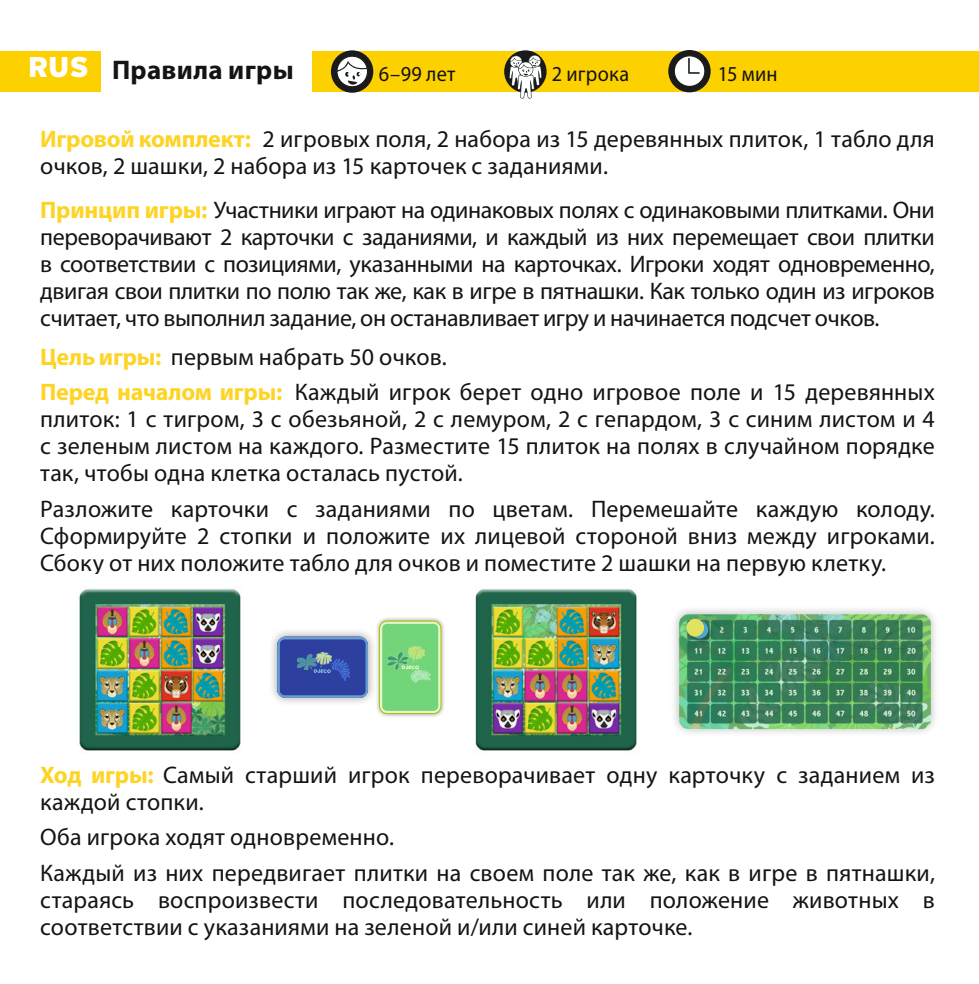
<style>
.page{position:relative;width:979px;height:984px;background:#fff}
.page>*{position:absolute;margin:0;border:0;box-sizing:border-box;transform-origin:0 0}
.t1{font:900 28.5px "Interstate";color:#fff}
.t2{font:700 27px "Myriad Pro";letter-spacing:.01em;color:#131413}
.texte_courant{font:24px/27px "Myriad Pro";letter-spacing:.01em;color:#131413;text-align:justify}
.age_joueurs_durée{font:21.3px "Myriad Pro";letter-spacing:.015em;color:#131413;scale:.95 1}
.s1{font-weight:700;color:#fed424}
</style>
<div class="page">
<div style="left:0;top:51px;width:101px;height:41px;background:#fdd000"></div>
<div style="left:312px;top:51px;width:667px;height:41px;background:#fdd000"></div>
<img style="left:79px;top:589px;width:162px;height:162px">
<div style="left:376px;top:617px;width:69px;height:101px;background:#131413;opacity:.4"></div>
<svg style="left:379px;top:621px;width:62px;height:92px"></svg>
<div style="left:379px;top:621px;width:62px;height:93px;border:1px solid #aec700;border-radius:8px"></div>
<img style="left:475px;top:589px;width:162px;height:162px">
<div style="left:331px;top:50px;width:42px;height:43px;background:#1a1a1a;border-radius:50%"></div>
<svg style="left:336px;top:56px;width:32px;height:31px"></svg>
<svg style="left:504px;top:50px;width:43px;height:43px"></svg>
<svg style="left:509px;top:55px;width:33px;height:44px"></svg>
<div style="left:668px;top:50px;width:43px;height:42px;background:#1a1a1a;border-radius:50%"></div>
<svg style="left:674px;top:55px;width:31px;height:32px"></svg>
<div style="left:670px;top:605px;width:270px;height:132px;background:#f9f9f9"></div>
<img style="left:675px;top:610px;width:259px;height:122px">
<div style="left:689px;top:620px;width:26px;height:26px;background:#0b242a;opacity:.47"></div>
<div style="left:682px;top:615px;width:26px;height:26px;background:#0b242a;opacity:.2"></div>
<div style="left:686px;top:619px;width:18px;height:18px;background:#e1e25e;border-radius:50%"></div>
<div style="left:268px;top:627px;width:109px;height:80px;background:#131413;opacity:.4"></div>
<svg style="left:277px;top:637px;width:91px;height:61px"></svg>
<p class="t1" style="left:28px;top:51px;width:62px">RUS</p>
<p class="t2" style="left:112px;top:52px;width:183px">Правила игры</p>
<p class="age_joueurs_durée" style="left:718px;top:60px;width:65px">15 мин</p>
<p class="age_joueurs_durée" style="left:379px;top:60px;width:82px">6–99 лет</p>
<p class="age_joueurs_durée" style="left:552px;top:60px;width:83px">2 игрока</p>
<p class="texte_courant" style="left:40px;top:125px;width:896px"><span class="s1">Игровой комплект:</span> 2 игровых поля, 2 набора из 15 деревянных плиток, 1 табло для очков, 2 шашки, 2 набора из 15 карточек с заданиями.</p>
<p class="texte_courant" style="left:40px;top:197px;width:896px"><span class="s1">Принцип игры:</span> Участники играют на одинаковых полях с одинаковыми плитками. Они переворачивают 2 карточки с заданиями, и каждый из них перемещает свои плитки в соответствии с позициями, указанными на карточках. Игроки ходят одновременно, двигая свои плитки по полю так же, как в игре в пятнашки. Как только один из игроков считает, что выполнил задание, он останавливает игру и начинается подсчет очков.</p>
<p class="texte_courant" style="left:40px;top:343px;width:408px"><span class="s1">Цель игры:</span> первым набрать 50 очков.</p>
<p class="texte_courant" style="left:40px;top:379px;width:896px"><span class="s1">Перед началом игры:</span> Каждый игрок берет одно игровое поле и 15 деревянных плиток: 1 с тигром, 3 с обезьяной, 2 с лемуром, 2 с гепардом, 3 с синим листом и 4 с зеленым листом на каждого. Разместите 15 плиток на полях в случайном порядке так, чтобы одна клетка осталась пустой.</p>
<p class="texte_courant" style="left:40px;top:495px;width:896px">Разложите карточки с заданиями по цветам. Перемешайте каждую колоду.<br>Сформируйте 2 стопки и положите их лицевой стороной вниз между игроками.<br>Сбоку от них положите табло для очков и поместите 2 шашки на первую клетку.</p>
<p class="texte_courant" style="left:40px;top:761px;width:896px"><span class="s1">Ход игры:</span> Самый старший игрок переворачивает одну карточку с заданием из каждой стопки.</p>
<p class="texte_courant" style="left:40px;top:823px;width:355px">Оба игрока ходят одновременно.</p>
<p class="texte_courant" style="left:40px;top:859px;width:896px">Каждый из них передвигает плитки на своем поле так же, как в игре в пятнашки, стараясь воспроизвести последовательность или положение животных в соответствии с указаниями на зеленой и/или синей карточке.</p>
</div>
